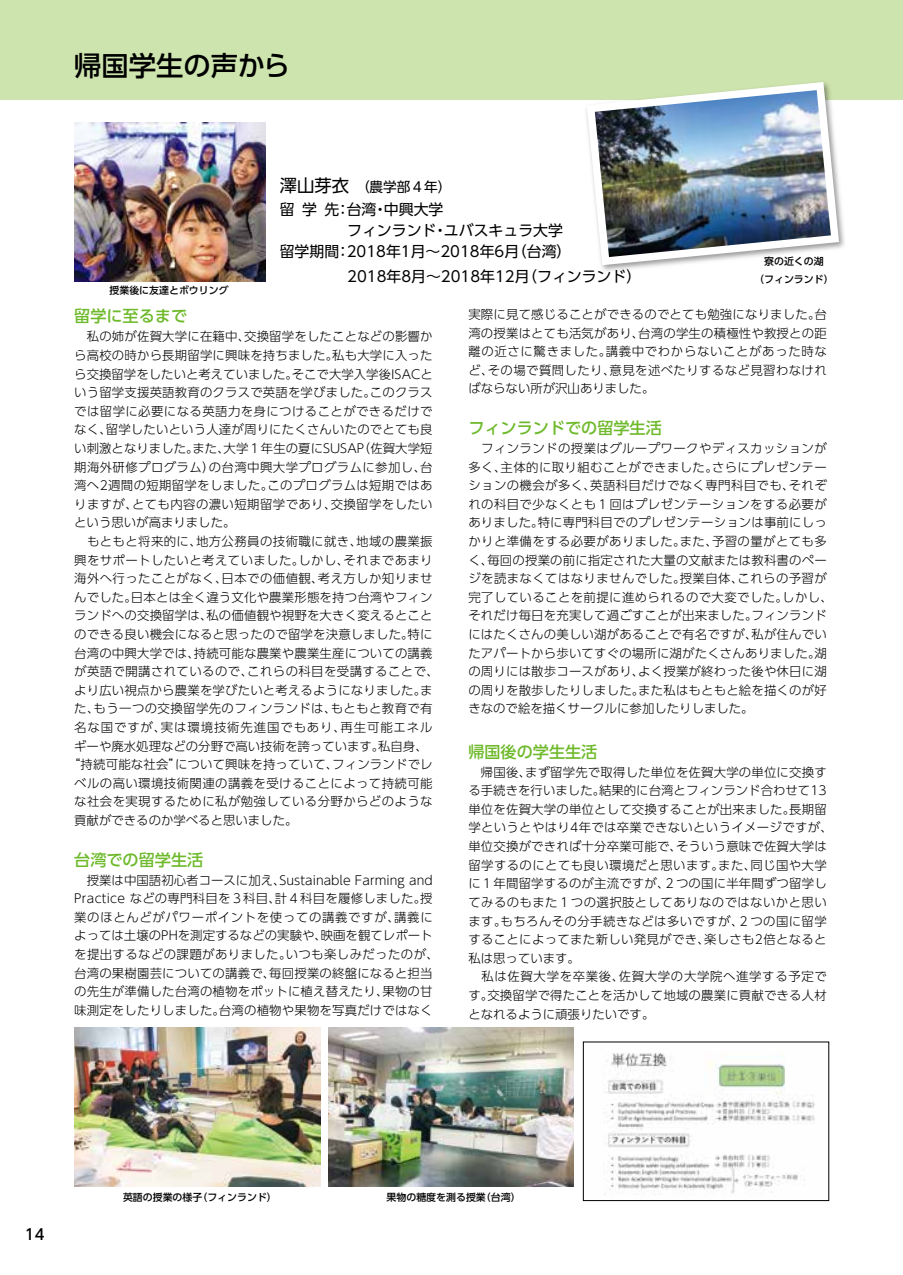
<style>
.page{position:relative;width:903px;height:1275px;background:#fff}
.page>*{position:absolute;margin:0;border:0;box-sizing:border-box;transform-origin:0 0}
.t1{font:500 27.3px "UD Shin Go Pro";color:#000}
.t2{font:500 16.1px "UD Shin Go Pro";color:#6fba2c}
.t3{font:14.88px/21.2px "UD Shin Go Pro";color:#000}
.t4{font:500 14.88px "UD Shin Go Pro";color:#000}
.t5{font:13.65px "UD Shin Go Pro";color:#000}
.t6{font:300 12.42px/18.6px "UD Shin Go Pro";letter-spacing:.015em;color:#000}
.t7{font:300 12.42px "UD Shin Go Pro";letter-spacing:.035em;color:#000}
.t8{font:300 12.42px "UD Shin Go Pro";letter-spacing:.07em;color:#000}
.t9{font:500 9.97px/18px "UD Shin Go Pro";color:#000;text-align:center}
.s1{font-size:17.32px}
</style>
<div class="page">
<div style="left:0;top:0;width:903px;height:99px;background:#cee4ae"></div>
<svg style="left:578px;top:82px;width:269px;height:189px"></svg>
<img style="left:74px;top:123px;width:192px;height:159px">
<img style="left:595px;top:90px;width:236px;height:167px">
<img style="left:75px;top:1028px;width:245px;height:158px">
<img style="left:328px;top:1028px;width:246px;height:158px">
<img style="left:603px;top:1053px;width:212px;height:142px">
<div style="left:583px;top:1042px;width:246px;height:159px;border:1px solid #000"></div>
<p class="t1" style="left:74px;top:44px;width:217px">帰国学生の声から</p>
<p class="t9" style="left:110px;top:281px;width:121px">授業後に友達とボウリング</p>
<p class="t5" style="left:280px;top:176px;width:173px"><span class="s1">澤山芽衣</span>　（農学部４年）</p>
<p class="t3" style="left:280px;top:198px;width:293px">留学先：台湾・中興大学<br>　　　　フィンランド・ユバスキュラ大学留学期間：2018年1月～2018年6月（台湾）</p>
<p class="t3" style="left:280px;top:265px;width:363px">　　　　 2018年8月～2018年12月（フィンランド）</p>
<p class="t9" style="left:754px;top:252px;width:81px">寮の近くの湖<br>（フィンランド）</p>
<p class="t2" style="left:74px;top:303px;width:114px">留学に至るまで</p>
<p class="t6" style="left:74px;top:327px;width:360px">　私の姉が佐賀大学に在籍中、交換留学をしたことなどの影響か</p>
<p class="t6" style="left:74px;top:345px;width:360px">ら高校の時から長期留学に興味を持ちました。私も大学に入った</p>
<p class="t6" style="left:74px;top:364px;width:360px">ら交換留学をしたいと考えていました。そこで大学入学後ISACと</p>
<p class="t6" style="left:74px;top:383px;width:360px">いう留学支援英語教育のクラスで英語を学びました。このクラス</p>
<p class="t7" style="left:74px;top:401px;width:360px">では留学に必要になる英語力を身につけることができるだけで</p>
<p class="t6" style="left:74px;top:420px;width:360px">なく、留学したいという人達が周りにたくさんいたのでとても良</p>
<p class="t6" style="left:74px;top:438px;width:360px">い刺激となりました。また、大学１年生の夏にSUSAP（佐賀大学短</p>
<p class="t6" style="left:74px;top:457px;width:360px">期海外研修プログラム）の台湾中興大学プログラムに参加し、台</p>
<p class="t6" style="left:74px;top:476px;width:360px">湾へ2週間の短期留学をしました。このプログラムは短期ではあ</p>
<p class="t6" style="left:74px;top:494px;width:360px">りますが、とても内容の濃い短期留学であり、交換留学をしたい</p>
<p class="t6" style="left:74px;top:513px;width:163px">という思いが高まりました。</p>
<p class="t6" style="left:74px;top:531px;width:360px">　もともと将来的に、地方公務員の技術職に就き、地域の農業振</p>
<p class="t6" style="left:74px;top:550px;width:360px">興をサポートしたいと考えていました。しかし、それまであまり</p>
<p class="t6" style="left:74px;top:569px;width:360px">海外へ行ったことがなく、日本での価値観、考え方しか知りませ</p>
<p class="t6" style="left:74px;top:587px;width:360px">んでした。日本とは全く違う文化や農業形態を持つ台湾やフィン</p>
<p class="t6" style="left:74px;top:606px;width:360px">ランドへの交換留学は、私の価値観や視野を大きく変えるとこと</p>
<p class="t6" style="left:74px;top:625px;width:360px">のできる良い機会になると思ったので留学を決意しました。特に</p>
<p class="t6" style="left:74px;top:643px;width:360px">台湾の中興大学では、持続可能な農業や農業生産についての講義</p>
<p class="t6" style="left:74px;top:662px;width:366px">が英語で開講されているので、これらの科目を受講することで、</p>
<p class="t6" style="left:74px;top:680px;width:360px">より広い視点から農業を学びたいと考えるようになりました。ま</p>
<p class="t6" style="left:74px;top:699px;width:360px">た、もう一つの交換留学先のフィンランドは、もともと教育で有</p>
<p class="t8" style="left:74px;top:717px;width:360px">名な国ですが、実は環境技術先進国でもあり、再生可能エネル</p>
<p class="t6" style="left:74px;top:736px;width:355px">ギーや廃水処理などの分野で高い技術を誇っています。私自身、</p>
<p class="t6" style="left:68px;top:755px;width:366px">“持続可能な社会”について興味を持っていて、フィンランドでレ</p>
<p class="t7" style="left:74px;top:773px;width:360px">ベルの高い環境技術関連の講義を受けることによって持続可能</p>
<p class="t7" style="left:74px;top:792px;width:360px">な社会を実現するために私が勉強している分野からどのような</p>
<p class="t6" style="left:74px;top:811px;width:225px">貢献ができるのか学べると思いました。</p>
<p class="t2" style="left:74px;top:846px;width:130px">台湾での留学生活</p>
<p class="t6" style="left:74px;top:870px;width:366px">　授業は中国語初心者コースに加え、Sustainable Farming and Practice などの専門科目を３科目、計４科目を履修しました。授業のほとんどがパワーポイントを使っての講義ですが、講義によっては土壌のPHを測定するなどの実験や、映画を観てレポートを提出するなどの課題がありました。いつも楽しみだったのが、台湾の果樹園芸についての講義で、毎回授業の終盤になると担当の先生が準備した台湾の植物をポットに植え替えたり、果物の甘味測定をしたりしました。台湾の植物や果物を写真だけではなく</p>
<p class="t6" style="left:468px;top:305px;width:360px;text-align:justify">実際に見て感じることができるのでとても勉強になりました。台湾の授業はとても活気があり、台湾の学生の積極性や教授との距離の近さに驚きました。講義中でわからないことがあった時など、その場で質問したり、意見を述べたりするなど見習わなければならない所が沢山ありました。</p>
<p class="t2" style="left:468px;top:415px;width:195px">フィンランドでの留学生活</p>
<p class="t6" style="left:468px;top:438px;width:366px">　フィンランドの授業はグループワークやディスカッションが多く、主体的に取り組むことができました。さらにプレゼンテーションの機会が多く、英語科目だけでなく専門科目でも、それぞれの科目で少なくとも１回はプレゼンテーションをする必要がありました。特に専門科目でのプレゼンテーションは事前にしっかりと準備をする必要がありました。また、予習の量がとても多く、毎回の授業の前に指定された大量の文献または教科書のページを読まなくてはなりませんでした。授業自体、これらの予習が完了していることを前提に進められるので大変でした。しかし、それだけ毎日を充実して過ごすことが出来ました。フィンランドにはたくさんの美しい湖があることで有名ですが、私が住んでいたアパートから歩いてすぐの場所に湖がたくさんありました。湖の周りには散歩コースがあり、よく授業が終わった後や休日に湖の周りを散歩したりしました。また私はもともと絵を描くのが好きなので絵を描くサークルに参加したりしました。</p>
<p class="t2" style="left:468px;top:738px;width:130px">帰国後の学生生活</p>
<p class="t6" style="left:468px;top:762px;width:366px">　帰国後、まず留学先で取得した単位を佐賀大学の単位に交換する手続きを行いました。結果的に台湾とフィンランド合わせて13単位を佐賀大学の単位として交換することが出来ました。長期留学というとやはり4年では卒業できないというイメージですが、単位交換ができれば十分卒業可能で、そういう意味で佐賀大学は留学するのにとても良い環境だと思います。また、同じ国や大学に１年間留学するのが主流ですが、２つの国に半年間ずつ留学してみるのもまた１つの選択肢としてありなのではないかと思います。もちろんその分手続きなどは多いですが、２つの国に留学することによってまた新しい発見ができ、楽しさも2倍となると私は思っています。<br>　私は佐賀大学を卒業後、佐賀大学の大学院へ進学する予定です。交換留学で得たことを活かして地域の農業に貢献できる人材となれるように頑張りたいです。</p>
<p class="t4" style="left:25px;top:1222px;width:21px">14</p>
<p class="t9" style="left:123px;top:1187px;width:155px">英語の授業の様子（フィンランド）</p>
<p class="t9" style="left:387px;top:1187px;width:135px">果物の糖度を測る授業（台湾）</p>
</div>
